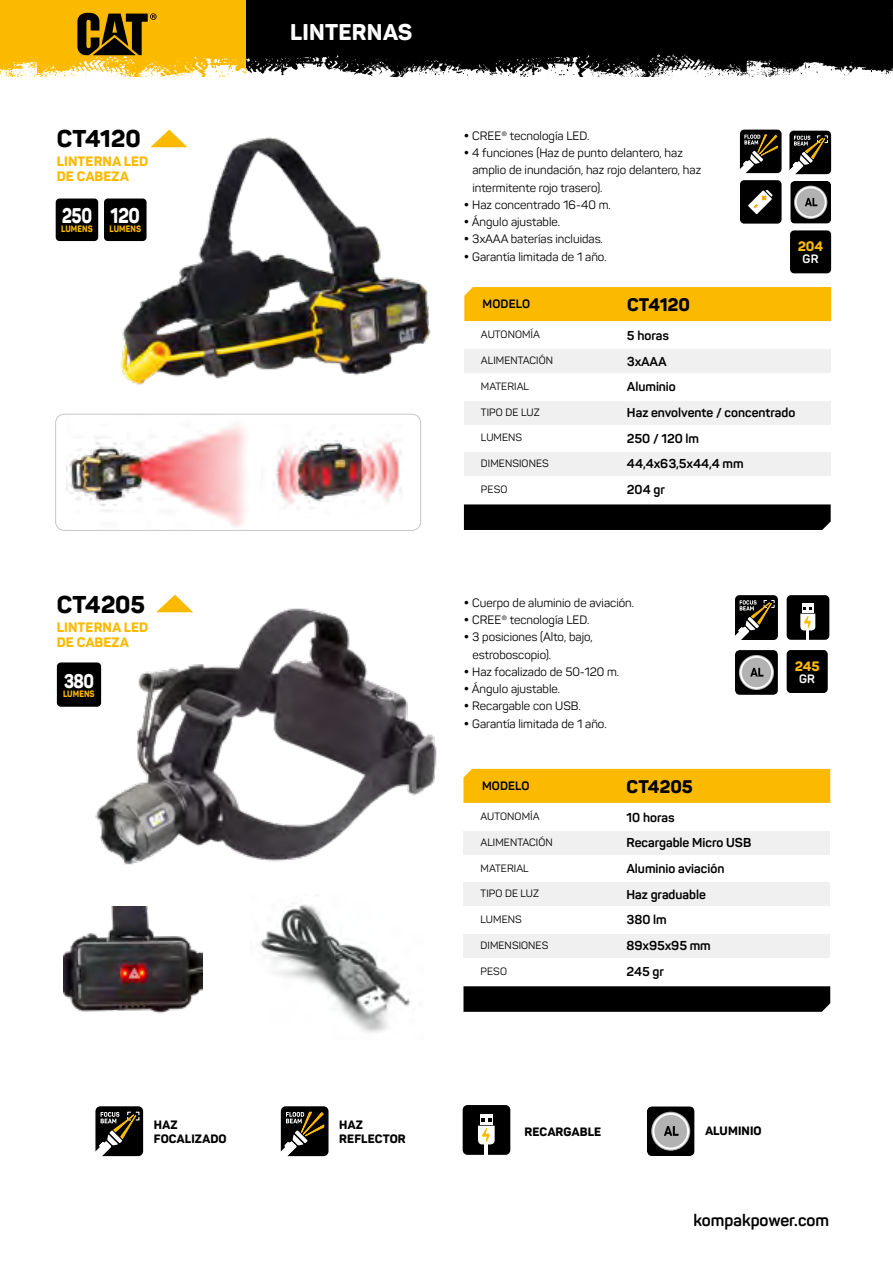
<style>
.page{position:relative;width:893px;height:1263px;background:#fff}
.page>*{position:absolute;margin:0;border:0;box-sizing:border-box;transform-origin:0 0}
.t1{font:800 24px "Panton";color:#000}
.t2{font:800 22.5px "Panton";letter-spacing:.01em;color:#fff}
.t3{font:800 21px "Panton";letter-spacing:-.02em;color:#fff;scale:.8 1}
.t4{font:800 21px "Panton";letter-spacing:-.02em;color:#fff;scale:.85 1}
.t5{font:800 19.5px "Panton";color:#fff;scale:.85 1}
.t6{font:800 18px "Panton";color:#000}
.t7{font:700 16.5px "Panton";color:#000}
.t8{font:800 13.5px/15px "Panton";letter-spacing:.01em;color:#fbba00}
.t9{font:700 12.75px/25.7px "Panton";color:#000}
.t10{font:12px/17.2px "Panton";color:#000}
.t11{font:800 12px/13.5px "Panton";letter-spacing:.01em;color:#000}
.t12{font:700 12px "Panton";letter-spacing:.01em;color:#000}
.t13{font:700 12px "Panton";color:#fff}
.t14{font:10.5px "Panton";letter-spacing:.01em;color:#000}
.t15{font:800 9.15px "Panton";letter-spacing:.01em;color:#fbba00;scale:.86 1}
</style>
<div class="page">
<svg style="left:247px;top:9px;width:645px;height:67px;background:#1d1d1d"></svg>
<div style="left:247px;top:0;width:646px;height:9px;background:#000"></div>
<svg style="left:892px;top:9px;width:1px;height:65px"></svg>
<div style="left:463px;top:831px;width:367px;height:23px;background:#f0f0f0"></div>
<div style="left:463px;top:883px;width:367px;height:23px;background:#f0f0f0"></div>
<div style="left:463px;top:934px;width:367px;height:23px;background:#f0f0f0"></div>
<div style="left:463px;top:769px;width:367px;height:34px;background:#fbba00"></div>
<div style="left:464px;top:349px;width:367px;height:24px;background:#f0f0f0"></div>
<div style="left:464px;top:401px;width:367px;height:23px;background:#f0f0f0"></div>
<div style="left:464px;top:452px;width:367px;height:24px;background:#f0f0f0"></div>
<div style="left:464px;top:287px;width:367px;height:34px;background:#fbba00"></div>
<svg style="left:463px;top:986px;width:367px;height:26px;background:#050505"></svg>
<div style="left:464px;top:504px;width:367px;height:26px;background:#000"></div>
<img style="left:95px;top:608px;width:342px;height:257px">
<img style="left:64px;top:907px;width:139px;height:107px">
<img style="left:259px;top:903px;width:152px;height:130px">
<img style="left:115px;top:137px;width:316px;height:248px">
<div style="left:55px;top:414px;width:366px;height:117px;border:1px solid #c6c6c6;border-radius:9px"></div>
<img style="left:273px;top:433px;width:129px;height:76px">
<img style="left:67px;top:415px;width:199px;height:112px">
<svg style="left:0;top:0;width:247px;height:77px;background:#e0ac19"></svg>
<div style="left:787px;top:595px;width:42px;height:45px;background:#000;border-radius:4px"></div>
<div style="left:802px;top:604px;width:11px;height:9px;background:#fff"></div>
<svg style="left:800px;top:607px;width:15px;height:33px"></svg>
<div style="left:57px;top:662px;width:44px;height:45px;background:#000;border-radius:4px"></div>
<svg style="left:735px;top:595px;width:43px;height:45px;background:#37342a"></svg>
<svg style="left:735px;top:650px;width:43px;height:45px;background:#605f5f"></svg>
<svg style="left:789px;top:131px;width:42px;height:43px;background:#39352b"></svg>
<svg style="left:740px;top:130px;width:42px;height:43px;background:#393428"></svg>
<svg style="left:790px;top:181px;width:41px;height:43px;background:#636262"></svg>
<div style="left:740px;top:180px;width:42px;height:44px;background:#000;border-radius:4px"></div>
<svg style="left:748px;top:190px;width:25px;height:24px"></svg>
<div style="left:56px;top:199px;width:42px;height:42px;background:#000;border-radius:4px"></div>
<div style="left:104px;top:199px;width:43px;height:42px;background:#000;border-radius:4px"></div>
<div style="left:790px;top:230px;width:41px;height:43px;background:#000;border-radius:4px"></div>
<div style="left:787px;top:650px;width:41px;height:43px;background:#000;border-radius:4px"></div>
<svg style="left:151px;top:130px;width:36px;height:17px"></svg>
<svg style="left:156px;top:595px;width:37px;height:17px"></svg>
<div style="left:463px;top:1105px;width:47px;height:50px;background:#000;border-radius:5px"></div>
<hr style="left:485px;top:1141px;width:3px;height:14px;background:#fff">
<div style="left:480px;top:1114px;width:13px;height:11px;background:#fff"></div>
<svg style="left:478px;top:1118px;width:17px;height:26px"></svg>
<svg style="left:95px;top:1106px;width:48px;height:50px;background:#39352c"></svg>
<svg style="left:281px;top:1106px;width:47px;height:50px;background:#383427"></svg>
<svg style="left:647px;top:1106px;width:48px;height:50px;background:#626262"></svg>
<h1 class="t1" style="left:57px;top:123px;width:85px">CT4120</h1>
<p class="t8" style="left:57px;top:154px;width:93px">LINTERNA LED<br>DE CABEZA</p>
<h3 class="t3" style="left:62px;top:202px;width:39px">250</h3>
<p class="t15" style="left:61px;top:223px;width:38px">LUMENS</p>
<h3 class="t4" style="left:111px;top:202px;width:36px">120</h3>
<p class="t15" style="left:110px;top:223px;width:38px">LUMENS</p>
<h1 class="t1" style="left:57px;top:589px;width:90px">CT4205</h1>
<p class="t8" style="left:57px;top:620px;width:93px">LINTERNA LED<br>DE CABEZA</p>
<h3 class="t5" style="left:64px;top:668px;width:37px">380</h3>
<p class="t15" style="left:63px;top:688px;width:38px">LUMENS</p>
<h2 class="t2" style="left:290px;top:18px;width:123px">LINTERNAS</h2>
<p class="t10" style="left:464px;top:127px;width:127px">• CREE® tecnología LED.</p>
<p class="t10" style="left:472px;top:144px;width:230px;text-indent:-9px">• 4 funciones (Haz de punto delantero, haz amplio de inundación, haz rojo delantero, haz intermitente rojo trasero).</p>
<p class="t10" style="left:464px;top:196px;width:148px">• Haz concentrado 16-40 m.</p>
<p class="t10" style="left:464px;top:213px;width:98px">• Ángulo ajustable.</p>
<p class="t10" style="left:464px;top:230px;width:140px">• 3xAAA baterías incluidas.</p>
<p class="t10" style="left:464px;top:248px;width:144px">• Garantía limitada de 1 año.</p>
<p class="t8" style="left:798px;top:239px;width:27px">204</p>
<p class="t13" style="left:803px;top:252px;width:17px">GR</p>
<p class="t12" style="left:483px;top:296px;width:49px">MODELO</p>
<h3 class="t6" style="left:627px;top:293px;width:64px">CT4120</h3>
<p class="t14" style="left:481px;top:328px;width:60px">AUTONOMÍA</p>
<p class="t14" style="left:481px;top:354px;width:74px">ALIMENTACIÓN</p>
<p class="t14" style="left:481px;top:380px;width:50px">MATERIAL</p>
<p class="t14" style="left:481px;top:405px;width:60px">TIPO DE LUZ</p>
<p class="t14" style="left:481px;top:431px;width:43px">LUMENS</p>
<p class="t14" style="left:481px;top:457px;width:69px">DIMENSIONES</p>
<p class="t14" style="left:481px;top:483px;width:28px">PESO</p>
<p class="t9" style="left:627px;top:323px;width:170px">5 horas<br>3xAAA<br>Aluminio<br>Haz envolvente / concentrado<br>250 / 120 lm<br>44,4x63,5x44,4 mm<br>204 gr</p>
<p class="t10" style="left:464px;top:594px;width:172px">• Cuerpo de aluminio de aviación.</p>
<p class="t10" style="left:464px;top:611px;width:127px">• CREE® tecnología LED.</p>
<p class="t10" style="left:472px;top:628px;width:122px;text-indent:-9px">• 3 posiciones (Alto, bajo, estroboscopio).</p>
<p class="t10" style="left:464px;top:663px;width:157px">• Haz focalizado de 50-120 m.</p>
<p class="t10" style="left:464px;top:680px;width:98px">• Ángulo ajustable.</p>
<p class="t10" style="left:464px;top:697px;width:118px">• Recargable con USB.</p>
<p class="t10" style="left:464px;top:715px;width:144px">• Garantía limitada de 1 año.</p>
<p class="t12" style="left:482px;top:778px;width:49px">MODELO</p>
<h3 class="t6" style="left:627px;top:775px;width:68px">CT4205</h3>
<p class="t14" style="left:481px;top:810px;width:60px">AUTONOMÍA</p>
<p class="t14" style="left:481px;top:836px;width:74px">ALIMENTACIÓN</p>
<p class="t14" style="left:481px;top:861px;width:50px">MATERIAL</p>
<p class="t14" style="left:481px;top:887px;width:60px">TIPO DE LUZ</p>
<p class="t14" style="left:481px;top:913px;width:43px">LUMENS</p>
<p class="t14" style="left:481px;top:939px;width:69px">DIMENSIONES</p>
<p class="t14" style="left:481px;top:965px;width:28px">PESO</p>
<p class="t9" style="left:627px;top:804px;width:126px">10 horas<br>Recargable Micro USB<br>Aluminio aviación<br>Haz graduable<br>380 lm<br>89x95x95 mm<br>245 gr</p>
<p class="t8" style="left:795px;top:658px;width:27px">245</p>
<p class="t13" style="left:799px;top:671px;width:17px">GR</p>
<p class="t11" style="left:154px;top:1118px;width:74px">HAZ<br>FOCALIZADO</p>
<p class="t11" style="left:339px;top:1118px;width:68px">HAZ<br>REFLECTOR</p>
<p class="t11" style="left:525px;top:1125px;width:78px">RECARGABLE</p>
<p class="t11" style="left:705px;top:1124px;width:58px">ALUMINIO</p>
<h3 class="t7" style="left:693px;top:1209px;width:137px">kompakpower.com</h3>
</div>
